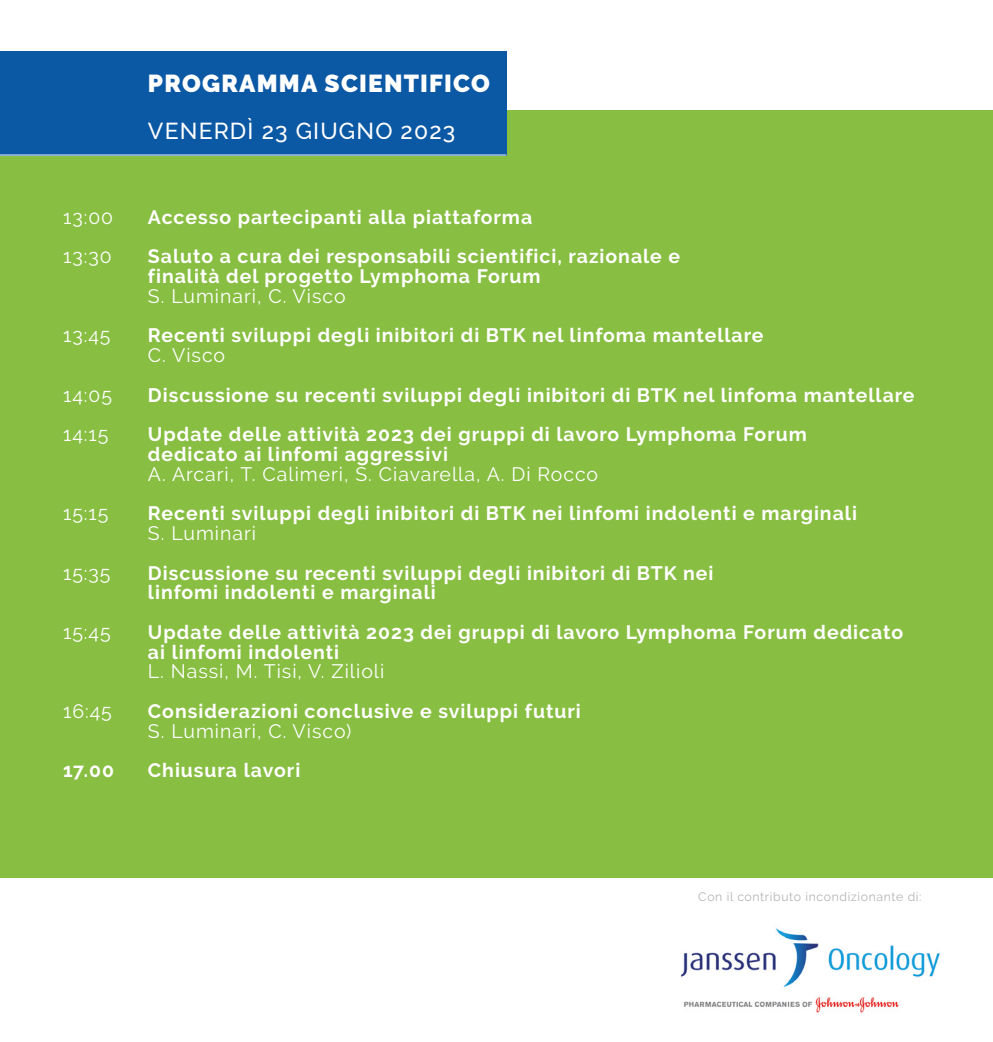
<style>
.page{position:relative;width:993px;height:1042px;background:#fff}
.page>*{position:absolute;margin:0;border:0;box-sizing:border-box;transform-origin:0 0}
.t1{font:900 24.5px "Raleway";letter-spacing:.05em;color:#fff}
.t2{font:500 22.93px "Raleway";letter-spacing:.05em;color:#fff}
.t3{font:700 19.43px/19.8px "Raleway";letter-spacing:.05em;color:#fff}
.t4{font:19.43px "Raleway";letter-spacing:.05em;color:#fff}
.t5{font:12.25px "Raleway";letter-spacing:.05em;color:#b5b4b4}
</style>
<div class="page">
<div style="left:0;top:0;width:992px;height:1042px;background:#88be42"></div>
<div style="left:0;top:0;width:992px;height:109px;background:#fff"></div>
<div style="left:0;top:51px;width:506px;height:104px;background:#0b58a5"></div>
<div style="left:0;top:878px;width:992px;height:164px;background:#fff"></div>
<hr style="left:0;top:155px;width:506px;height:1px;background:#fff">
<img style="left:680px;top:928px;width:259px;height:85px">
<p class="t1" style="left:148px;top:69px;width:343px">PROGRAMMA SCIENTIFICO</p>
<p class="t2" style="left:148px;top:117px;width:309px">VENERDÌ 23 GIUGNO 2023</p>
<p class="t4" style="left:63px;top:205px;width:52px">13:00</p>
<p class="t3" style="left:148px;top:207px;width:385px">Accesso partecipanti alla piattaforma</p>
<p class="t4" style="left:63px;top:245px;width:50px">13:30</p>
<p class="t3" style="left:148px;top:246px;width:533px">Saluto a cura dei responsabili scientifici, razionale e finalità del progetto Lymphoma Forum</p>
<p class="t4" style="left:148px;top:284px;width:199px">S. Luminari, C. Visco</p>
<p class="t4" style="left:63px;top:324px;width:49px">13:45</p>
<p class="t3" style="left:148px;top:326px;width:616px">Recenti sviluppi degli inibitori di BTK nel linfoma mantellare</p>
<p class="t4" style="left:148px;top:344px;width:79px">C. Visco</p>
<p class="t4" style="left:63px;top:383px;width:50px">14:05</p>
<p class="t3" style="left:148px;top:385px;width:767px">Discussione su recenti sviluppi degli inibitori di BTK nel linfoma mantellare</p>
<p class="t4" style="left:63px;top:423px;width:47px">14:15</p>
<p class="t3" style="left:148px;top:424px;width:660px">Update delle attività 2023 dei gruppi di lavoro Lymphoma Forum dedicato ai linfomi aggressivi</p>
<p class="t4" style="left:148px;top:462px;width:451px">A. Arcari, T. Calimeri, S. Ciavarella, A. Di Rocco</p>
<p class="t4" style="left:63px;top:502px;width:47px">15:15</p>
<p class="t3" style="left:148px;top:503px;width:710px">Recenti sviluppi degli inibitori di BTK nei linfomi indolenti e marginali</p>
<p class="t4" style="left:148px;top:522px;width:110px">S. Luminari</p>
<p class="t4" style="left:63px;top:561px;width:49px">15:35</p>
<p class="t3" style="left:148px;top:563px;width:567px">Discussione su recenti sviluppi degli inibitori di BTK nei linfomi indolenti e marginali</p>
<p class="t4" style="left:63px;top:621px;width:49px">15:45</p>
<p class="t3" style="left:148px;top:622px;width:756px">Update delle attività 2023 dei gruppi di lavoro Lymphoma Forum dedicato ai linfomi indolenti</p>
<p class="t4" style="left:148px;top:660px;width:238px">L. Nassi, M. Tisi, V. Zilioli</p>
<p class="t4" style="left:63px;top:700px;width:50px">16:45</p>
<p class="t3" style="left:148px;top:701px;width:434px">Considerazioni conclusive e sviluppi futuri</p>
<p class="t4" style="left:148px;top:720px;width:205px">S. Luminari, C. Visco)</p>
<p class="t3" style="left:63px;top:761px;width:52px">17.00</p>
<p class="t3" style="left:148px;top:761px;width:154px">Chiusura lavori</p>
<p class="t5" style="left:698px;top:889px;width:224px">Con il contributo incondizionante di:</p>
</div>
